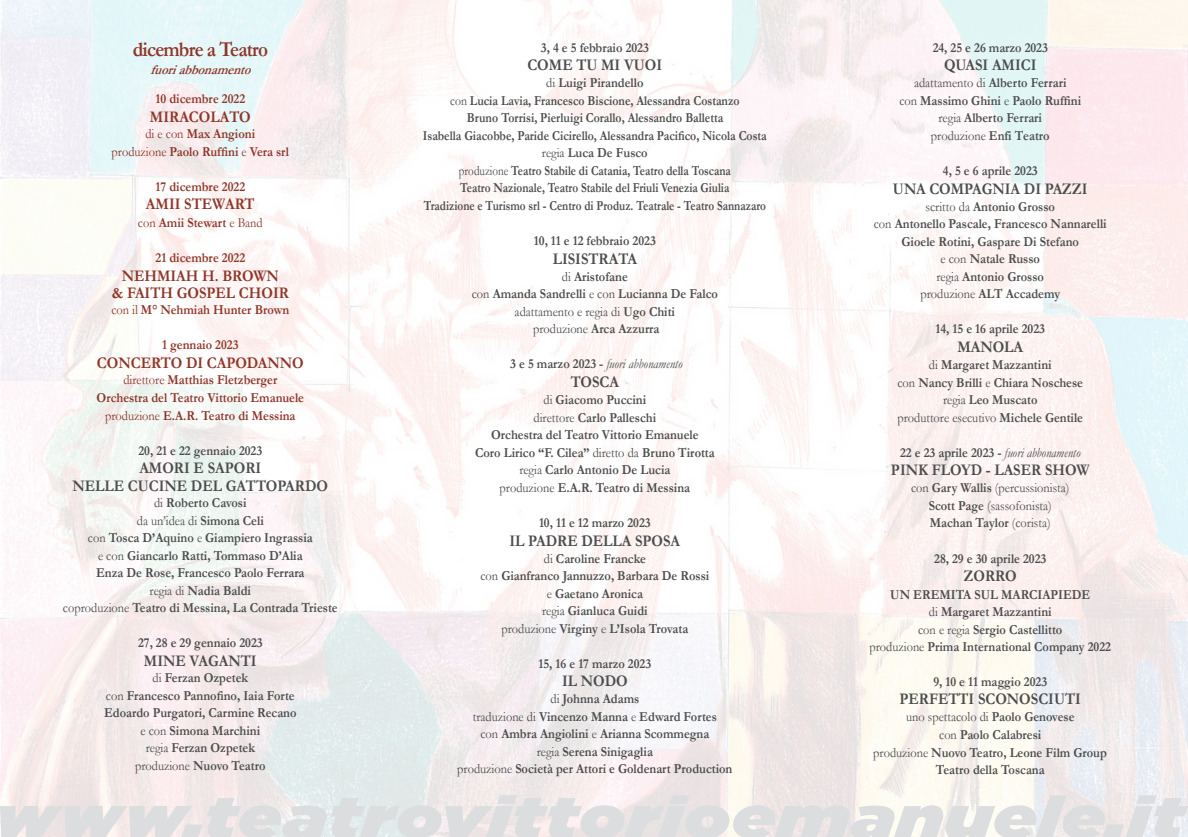
<style>
.page{position:relative;width:1188px;height:837px;background:#fff}
.page>*{position:absolute;margin:0;border:0;box-sizing:border-box;transform-origin:0 0}
.t1{font:700 21.25px "Garamond";letter-spacing:-.04em;color:#8e3528;scale:.9 1}
.t2{font:700 16.25px/17.5px "Garamond";color:#4b4c4d;text-align:center;scale:.9 1}
.t3{font:700 16.25px/17.5px "Garamond";color:#8e3528;text-align:center;scale:.9 1}
.t4{font:700 13.75px/17.5px "Garamond";color:#4b4c4d;text-align:center;scale:.9 1}
.t5{font:700 13.75px/17.5px "Garamond";color:#8e3528;text-align:center;scale:.9 1}
.t6{font:13.75px/17.5px "Garamond";color:#4b4c4d;text-align:center;scale:.9 1}
.t7{font:italic 13.75px "Garamond";color:#4b4c4d;scale:.9 1}
.t8{font:italic 700 13.75px "Garamond";color:#8e3528;scale:.9 1}
.s1{font-weight:400}
.s2{font-weight:700;font-style:normal}
.s3{font-weight:400;font-style:italic}
.s4{font-weight:700}
</style>
<div class="page">
<img style="left:0;top:0;width:1187px;height:795px">
<svg style="left:0;top:795px;width:1187px;height:41px;background:#e5e3e4"></svg>
<h1 class="t1" style="left:133px;top:37px;width:152px">dicembre a Teatro</h1>
<p class="t8" style="left:150px;top:61px;width:119px">fuoriabbonamento</p>
<p class="t5" style="left:155px;top:90px;width:101px">10 dicembre 2022</p>
<p class="t3" style="left:150px;top:108px;width:113px">MIRACOLATO</p>
<p class="t5" style="left:112px;top:125px;width:199px"><span class="s1">di e con</span> Max Angioni<br><span class="s1">produzione</span> Paolo Ruffini <span class="s1">e</span> Vera srl</p>
<p class="t5" style="left:155px;top:177px;width:101px">17 dicembre 2022</p>
<p class="t3" style="left:146px;top:195px;width:122px">AMII STEWART</p>
<p class="t5" style="left:138px;top:213px;width:140px"><span class="s1">con</span> Amii Stewart <span class="s1">e Band</span></p>
<p class="t5" style="left:155px;top:248px;width:101px">21 dicembre 2022</p>
<p class="t3" style="left:112px;top:266px;width:198px">NEHMIAH H. BROWN<br>&amp; FAITH GOSPEL CHOIR</p>
<p class="t5" style="left:111px;top:301px;width:199px"><span class="s1">con il</span> M° Nehmiah Hunter Brown</p>
<p class="t5" style="left:162px;top:336px;width:86px">1 gennaio 2023</p>
<p class="t3" style="left:97px;top:354px;width:231px">CONCERTO DI CAPODANNO</p>
<p class="t5" style="left:97px;top:371px;width:232px"><span class="s1">direttore</span> Matthias Fletzberger<br>Orchestra del Teatro Vittorio Emanuele <span class="s1">produzione</span> E.A.R. Teatro di Messina</p>
<p class="t4" style="left:138px;top:441px;width:139px">20, 21 e 22 gennaio 2023</p>
<p class="t2" style="left:72px;top:459px;width:285px">AMORI E SAPORI<br>NELLE CUCINE DEL GATTOPARDO</p>
<p class="t4" style="left:63px;top:493px;width:306px"><span class="s1">di</span> Roberto Cavosi<br><span class="s1">da un’idea di</span> Simona Celi<br><span class="s1">con</span> Tosca D’Aquino <span class="s1">e</span> Giampiero Ingrassia<br><span class="s1">e con</span> Giancarlo Ratti, Tommaso D’Alia<br>Enza De Rose, Francesco Paolo Ferrara<br><span class="s1">regia di</span> Nadia Baldi<br><span class="s1">coproduzione</span> Teatro di Messina, La Contrada Trieste</p>
<p class="t4" style="left:138px;top:633px;width:140px">27, 28 e 29 gennaio 2023</p>
<p class="t2" style="left:144px;top:651px;width:127px">MINE VAGANTI</p>
<p class="t4" style="left:104px;top:668px;width:215px"><span class="s1">di</span> Ferzan Ozpetek<br><span class="s1">con</span> Francesco Pannofino, Iaia Forte<br>Edoardo Purgatori, Carmine Recano <span class="s1">e con</span> Simona Marchini<br><span class="s1">regia</span> Ferzan Ozpetek<br><span class="s1">produzione</span> Nuovo Teatro</p>
<p class="t4" style="left:540px;top:38px;width:121px">3, 4 e 5 febbraio 2023</p>
<p class="t2" style="left:527px;top:56px;width:151px">COME TU MI VUOI</p>
<p class="t4" style="left:423px;top:74px;width:383px"><span class="s1">di</span> Luigi Pirandello<br><span class="s1">con</span> Lucia Lavia, Francesco Biscione, Alessandra Costanzo<br>Bruno Torrisi, Pierluigi Corallo, Alessandro Balletta<br>Isabella Giacobbe, Paride Cicirello, Alessandra Pacifico, Nicola Costa <span class="s1">regia</span> Luca De Fusco<br><span class="s1">produzione</span> Teatro Stabile di Catania, Teatro della Toscana<br>Teatro Nazionale, Teatro Stabile del Friuli Venezia Giulia<br>Tradizione e Turismo srl - Centro di Produz. Teatrale - Teatro Sannazaro</p>
<p class="t4" style="left:534px;top:231px;width:137px">10, 11 e 12 febbraio 2023</p>
<p class="t2" style="left:552px;top:249px;width:95px">LISISTRATA</p>
<p class="t4" style="left:471px;top:267px;width:275px"><span class="s1">di</span> Aristofane<br><span class="s1">con</span> Amanda Sandrelli <span class="s1">e con</span> Lucianna De Falco <span class="s1">adattamento e regia di</span> Ugo Chiti<br><span class="s1">produzione</span> Arca Azzurra</p>
<p class="t7" style="left:510px;top:355px;width:193px"><span class="s2">3 e 5 marzo 2023 -</span> fuori abbonamento</p>
<p class="t2" style="left:570px;top:373px;width:55px">TOSCA</p>
<p class="t4" style="left:475px;top:390px;width:268px"><span class="s1">di</span> Giacomo Puccini<br><span class="s1">direttore</span> Carlo Palleschi<br>Orchestra del Teatro Vittorio Emanuele<br>Coro Lirico “F. Cilea” <span class="s1">diretto da</span> Bruno Tirotta <span class="s1">regia</span> Carlo Antonio De Lucia<br><span class="s1">produzione</span> E.A.R. Teatro di Messina</p>
<p class="t4" style="left:539px;top:513px;width:125px">10, 11 e 12 marzo 2023</p>
<p class="t2" style="left:509px;top:531px;width:191px">IL PADRE DELLA SPOSA</p>
<p class="t4" style="left:480px;top:549px;width:256px"><span class="s1">di</span> Caroline Francke<br><span class="s1">con</span> Gianfranco Jannuzzo, Barbara De Rossi <span class="s1">e</span> Gaetano Aronica<br><span class="s1">regia</span> Gianluca Guidi<br><span class="s1">produzione</span> Virginy <span class="s1">e</span> L’Isola Trovata</p>
<p class="t4" style="left:538px;top:654px;width:126px">15, 16 e 17 marzo 2023</p>
<p class="t2" style="left:562px;top:672px;width:74px">IL NODO</p>
<p class="t4" style="left:457px;top:689px;width:307px"><span class="s1">di</span> Johnna Adams<br><span class="s1">traduzione di</span> Vincenzo Manna <span class="s1">e</span> Edward Fortes<br><span class="s1">con</span> Ambra Angiolini <span class="s1">e</span> Arianna Scommegna<br><span class="s1">regia</span> Serena Sinigaglia<br><span class="s1">produzione</span> Società per Attori e Goldenart Production</p>
<p class="t4" style="left:932px;top:38px;width:129px">24, 25 e 26 marzo 2023</p>
<p class="t2" style="left:943px;top:56px;width:104px">QUASI AMICI</p>
<p class="t4" style="left:899px;top:74px;width:203px"><span class="s1">adattamento di</span> Alberto Ferrari<br><span class="s1">con</span> Massimo Ghini <span class="s1">e</span> Paolo Ruffini <span class="s1">regia</span> Alberto Ferrari<br><span class="s1">produzione</span> Enfi Teatro</p>
<p class="t4" style="left:942px;top:162px;width:107px">4, 5 e 6 aprile 2023</p>
<p class="t2" style="left:892px;top:179px;width:218px">UNA COMPAGNIA DI PAZZI</p>
<p class="t4" style="left:873px;top:197px;width:260px"><span class="s1">scritto da</span> Antonio Grosso<br><span class="s1">con</span> Antonello Pascale, Francesco Nannarelli<br>Gioele Rotini, Gaspare Di Stefano<br><span class="s1">e con</span> Natale Russo<br><span class="s1">regia</span> Antonio Grosso<br><span class="s1">produzione</span> ALT Accademy</p>
<p class="t4" style="left:935px;top:320px;width:123px">14, 15 e 16 aprile 2023</p>
<p class="t2" style="left:957px;top:338px;width:75px">MANOLA</p>
<p class="t4" style="left:897px;top:355px;width:208px"><span class="s1">di</span> Margaret Mazzantini<br><span class="s1">con</span> Nancy Brilli <span class="s1">e</span> Chiara Noschese <span class="s1">regia</span> Leo Muscato<br><span class="s1">produttore esecutivo</span> Michele Gentile</p>
<p class="t4" style="left:899px;top:443px;width:202px">22 e 23 aprile 2023 - <span class="s3">fuori abbonamento</span></p>
<p class="t2" style="left:890px;top:461px;width:222px">PINK FLOYD - LASER SHOW</p>
<p class="t6" style="left:910px;top:479px;width:177px">con <span class="s4">Gary Wallis</span> (percussionista)<br><span class="s4">Scott Page</span> (sassofonista)<br><span class="s4">Machan Taylor</span> (corista)</p>
<p class="t4" style="left:933px;top:549px;width:126px">28, 29 e 30 aprile 2023</p>
<p class="t2" style="left:963px;top:567px;width:60px">ZORRO</p>
<p class="t4" style="left:869px;top:586px;width:270px;line-height:17.1px">UN EREMITA SUL MARCIAPIEDE<br><span class="s1">di</span> Margaret Mazzantini<br><span class="s1">con e regia</span> Sergio Castellitto<br><span class="s1">produzione</span> Prima International Company 2022</p>
<p class="t4" style="left:933px;top:672px;width:128px">9, 10 e 11 maggio 2023</p>
<p class="t2" style="left:899px;top:690px;width:203px">PERFETTI SCONOSCIUTI</p>
<p class="t4" style="left:873px;top:707px;width:261px"><span class="s1">uno spettacolo di</span> Paolo Genovese<br><span class="s1">con</span> Paolo Calabresi<br><span class="s1">produzione</span> Nuovo Teatro, Leone Film Group<br>Teatro della Toscana</p>
</div>
